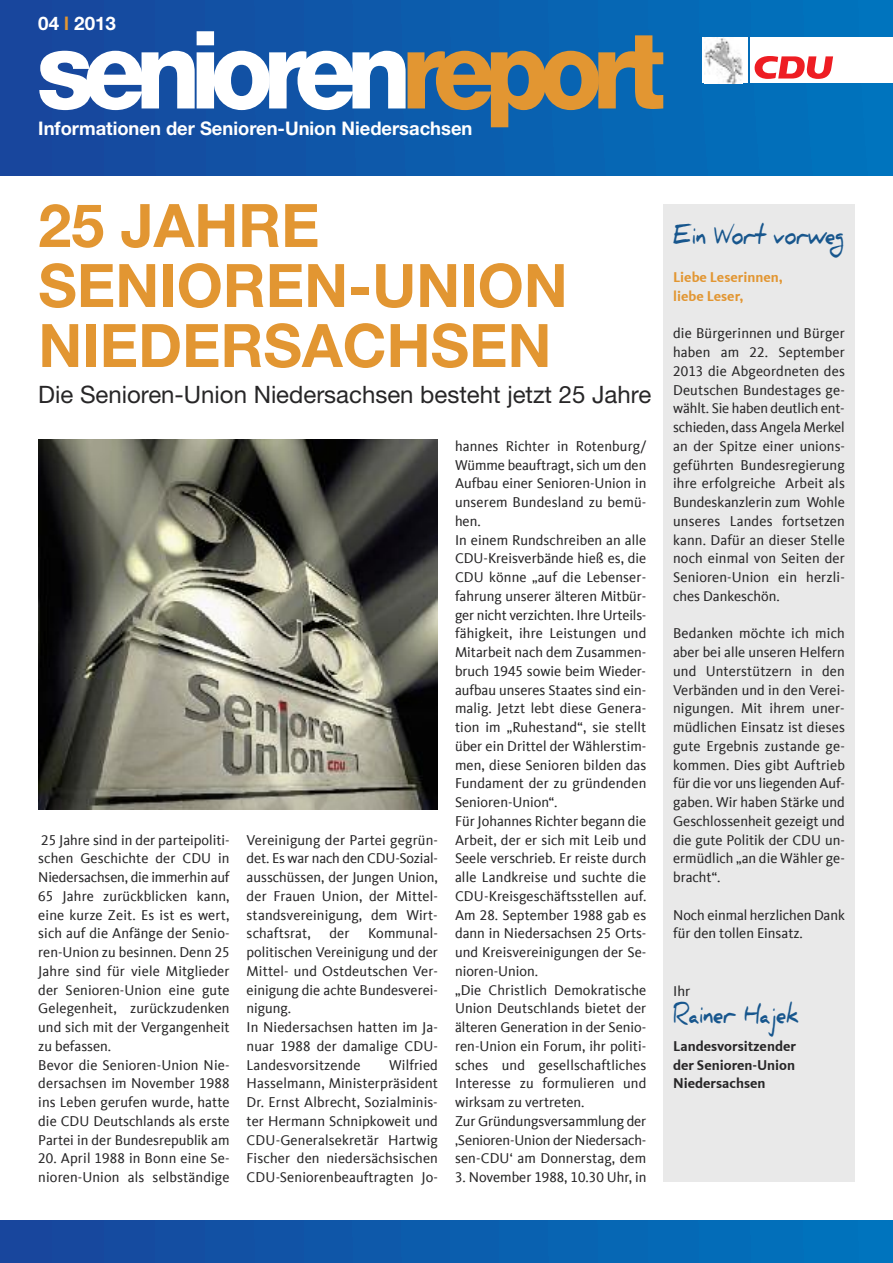
<style>
.page{position:relative;width:893px;height:1263px;background:#fff}
.page>*{position:absolute;margin:0;border:0;box-sizing:border-box;transform-origin:0 0}
.t1{font:800 108.15px "Helvetica Neue";letter-spacing:-.1em;color:#fff;scale:.95 1}
.t2{font:700 60px/60px "Helvetica Neue";color:#e29632}
.t3{font:700 27px "Daniel";color:#17568d;scale:.7 1}
.t4{font:24px "Helvetica Neue";color:#272627}
.t5{font:700 18.75px "Helvetica Neue";color:#fff}
.t6{font:14.7px/18.8px "CDU Kievit Tab";letter-spacing:.005em;color:#272627}
.t7{font:700 14.7px/18.8px "CDU Kievit Tab";color:#272627;text-align:justify}
.t8{font:700 14.7px/18.8px "CDU Kievit Tab";color:#e29632}
.s1{color:#e29632}
</style>
<div class="page">
<div style="left:0;top:1220px;width:893px;height:43px;background:linear-gradient(to right,#19449b,#0075bf)"></div>
<div style="left:0;top:0;width:893px;height:175px;background:linear-gradient(to right,#19449b,#0075be)"></div>
<div style="left:663px;top:204px;width:192px;height:978px;background:#e9e9e9"></div>
<div style="left:702px;top:38px;width:45px;height:45px;background:#fff"></div>
<img style="left:704px;top:38px;width:38px;height:45px">
<div style="left:750px;top:38px;width:143px;height:45px;background:#fff"></div>
<svg style="left:754px;top:56px;width:79px;height:23px"></svg>
<img style="left:38px;top:439px;width:400px;height:370px">
<p class="t5" style="left:38px;top:17px;width:79px">04 <span class="s1">l</span> 2013</p>
<h1 class="t1" style="left:37px;top:31px;width:663px">senioren<span class="s1">report</span></h1>
<p class="t5" style="left:38px;top:122px;width:436px">Informationen der Senioren-Union Niedersachsen</p>
<h2 class="t2" style="left:38px;top:201px;width:531px">25 JAHRE<br>SENIOREN-UNION<br>NIEDERSACHSEN</h2>
<h3 class="t4" style="left:38px;top:386px;width:614px">Die Senioren-Union Niedersachsen besteht jetzt 25 Jahre</h3>
<p class="t6" style="left:38px;top:830px;width:193px">25 Jahre sind in der parteipoliti&shy;schen Geschichte der CDU in<br>Niedersachsen, die immerhin auf<br>65 Jahre zurückblicken kann, eine kurze Zeit. Es ist es wert, sich auf die Anfänge der Senio&shy;ren-Union zu besinnen. Denn 25<br>Jahre sind für viele Mitglieder der Senioren-Union eine gute<br>Gelegenheit, zurückzudenken und sich mit der Vergangenheit zu befassen.<br>Bevor die Senioren-Union Nie&shy;dersachsen im November 1988 ins Leben gerufen wurde, hatte die CDU Deutschlands als erste<br>Partei in der Bundesrepublik am</p>
<p class="t6" style="left:38px;top:1149px;width:193px">20. April 1988 in Bonn eine Se&shy;nioren-Union als selbständige</p>
<p class="t6" style="left:247px;top:830px;width:193px;text-align:justify">Vereinigung der Partei gegrün&shy;det. Es war nach den CDU-Sozial&shy;ausschüssen, der Jungen Union, der Frauen Union, der Mittel&shy;standsvereinigung, dem Wirt&shy;schaftsrat,</p>
<p class="t6" style="left:247px;top:924px;width:193px;text-indent:121px">Kommunal&shy;politischen Vereinigung und der<br>Mittel- und Ostdeutschen Ver&shy;einigung die achte Bundesverei&shy;nigung.<br>In Niedersachsen hatten im Ja&shy;nuar 1988 der damalige CDU-<br>Landesvorsitzende</p>
<p class="t6" style="left:329px;top:924px;width:22px">der</p>
<p class="t6" style="left:247px;top:1055px;width:193px;text-align:justify;text-indent:143px">Wilfried Hasselmann, Ministerpräsident Dr. Ernst Albrecht, Sozialminis&shy;ter Hermann Schnipkoweit und CDU-Generalsekretär Hartwig Fischer den niedersächsischen CDU-Seniorenbeauftragten Jo-</p>
<p class="t6" style="left:455px;top:437px;width:193px">hannes Richter in Rotenburg/<br>Wümme beauftragt, sich um den<br>Aufbau einer Senioren-Union in unserem Bundesland zu bemü&shy;hen.<br>In einem Rundschreiben an alle<br>CDU-Kreisverbände hieß es, die<br>CDU könne „auf die Lebenser&shy;fahrung unserer älteren Mitbür&shy;ger nicht verzichten. Ihre Urteils&shy;fähigkeit, ihre Leistungen und<br>Mitarbeit nach dem Zusammen&shy;bruch 1945 sowie beim Wieder&shy;aufbau unseres Staates sind ein&shy;malig. Jetzt lebt diese Genera&shy;tion im „Ruhestand“, sie stellt über ein Drittel der Wählerstim&shy;men, diese Senioren bilden das<br>Fundament der zu gründenden<br>Senioren-Union“.<br>Für Johannes Richter begann die<br>Arbeit, der er sich mit Leib und<br>Seele verschrieb. Er reiste durch alle Landkreise und suchte die<br>CDU-Kreisgeschäftsstellen auf.<br>Am 28. September 1988 gab es dann in Niedersachsen 25 Orts&shy;und Kreisvereinigungen der Se&shy;nioren-Union.<br>„Die Christlich Demokratische<br>Union Deutschlands bietet der älteren Generation in der Senio&shy;ren-Union ein Forum, ihr politi&shy;sches und gesellschaftliches<br>Interesse zu formulieren und wirksam zu vertreten.<br>Zur Gründungsversammlung der ‚Senioren-Union der Niedersach&shy;sen-CDU‘ am Donnerstag, dem</p>
<p class="t6" style="left:455px;top:1168px;width:193px">3. November 1988, 10.30 Uhr, in</p>
<h3 class="t3" style="left:673px;top:219px;width:247px">Ein Wort vorweg</h3>
<p class="t8" style="left:673px;top:269px;width:111px">Liebe Leserinnen, liebe Leser,</p>
<p class="t6" style="left:673px;top:324px;width:173px;text-align:justify">die Bürgerinnen und Bürger haben am 22. September 2013 die Abgeordneten des Deutschen Bundestages ge&shy;wählt. Sie haben deutlich ent&shy;schieden, dass Angela Merkel an der Spitze einer unions&shy;geführten Bundesregierung ihre erfolgreiche Arbeit als Bundeskanzlerin zum Wohle unseres Landes fortsetzen kann. Dafür an dieser Stelle noch einmal von Seiten der Senioren-Union ein herzli&shy;ches Dankeschön.</p>
<p class="t6" style="left:673px;top:624px;width:173px;text-align:justify">Bedanken möchte ich mich aber bei alle unseren Helfern und Unterstützern in den Verbänden und in den Verei&shy;nigungen. Mit ihrem uner&shy;müdlichen Einsatz ist dieses gute Ergebnis zustande ge&shy;kommen. Dies gibt Auftrieb für die vor uns liegenden Auf&shy;gaben. Wir haben Stärke und Geschlossenheit gezeigt und die gute Politik der CDU un&shy;ermüdlich „an die Wähler ge&shy;bracht“.</p>
<p class="t6" style="left:673px;top:905px;width:173px">Noch einmal herzlichen Dank für den tollen Einsatz.</p>
<p class="t6" style="left:673px;top:982px;width:19px">Ihr</p>
<h3 class="t3" style="left:673px;top:998px;width:181px">Rainer Hajek</h3>
<p class="t7" style="left:673px;top:1038px;width:124px">Landesvorsitzender der Senioren-Union Niedersachsen</p>
</div>
